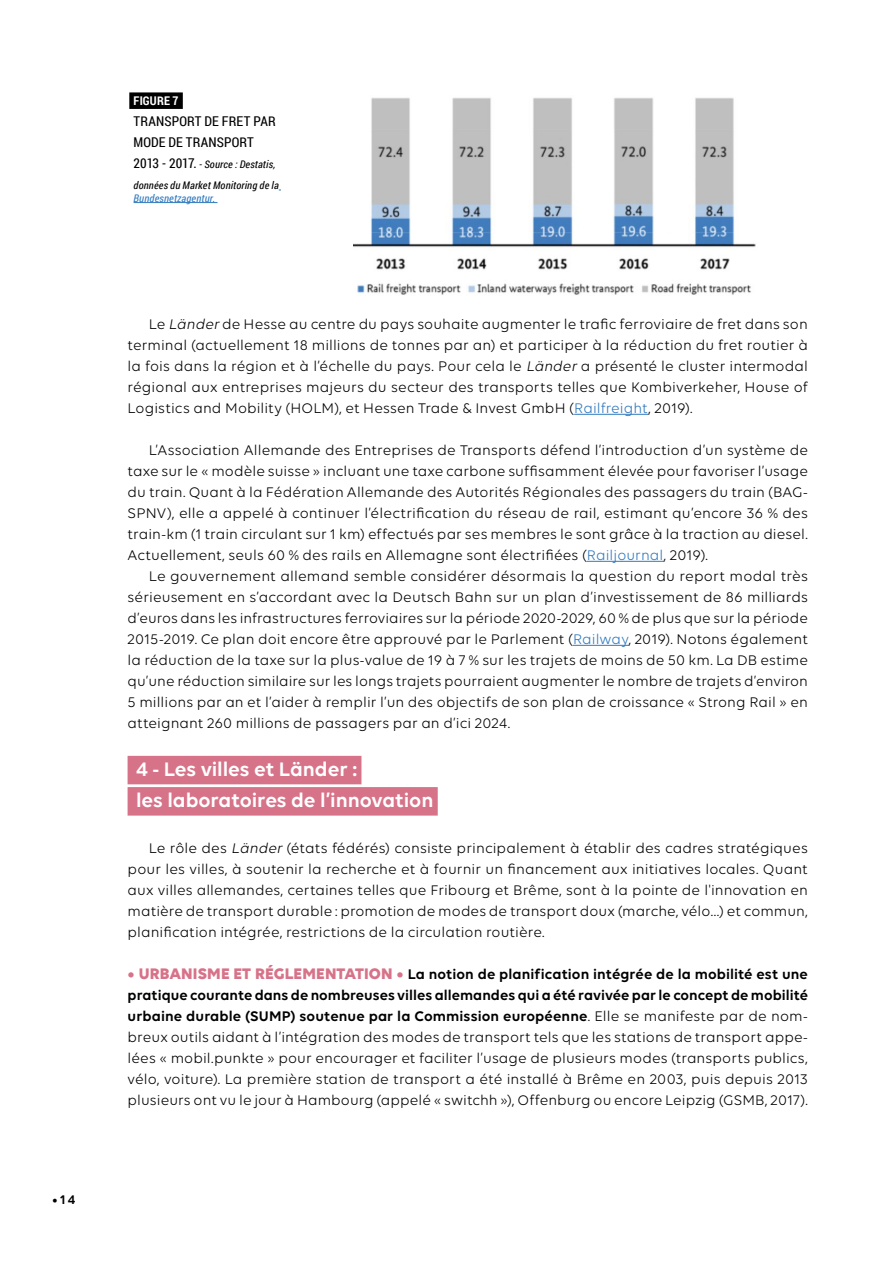
<style>
.page{position:relative;width:893px;height:1263px;background:#fff}
.page>*{position:absolute;margin:0;border:0;box-sizing:border-box;transform-origin:0 0}
.t1{font:600 21px/31.2px "Volte";letter-spacing:-.005em;color:#fff}
.t2{font:15px/21px "Volte";letter-spacing:.005em;color:#000;text-align:justify}
.t3{font:13.5px/21px "Roboto Condensed";letter-spacing:.005em;color:#000}
.t4{font:600 13.5px "Volte";color:#000}
.t5{font:700 12px "Roboto Condensed";letter-spacing:.015em;color:#fff}
.t6{font:italic 10.5px/21px "Roboto Condensed";letter-spacing:.02em;color:#000}
.t7{font:italic 10.5px "Roboto Condensed";letter-spacing:.02em;color:#307abf}
.s1{font-style:normal;font-size:13.5px}
.s2{font-style:italic}
.s3{color:#307abf}
.s4{font-weight:700;font-size:16.5px;color:#d77389}
.s5{font-weight:600}
</style>
<div class="page">
<hr style="left:574px;top:414px;width:74px;height:1px;background:#307abf">
<hr style="left:587px;top:561px;width:77px;height:1px;background:#307abf">
<hr style="left:573px;top:645px;width:56px;height:1px;background:#307abf">
<div style="left:129px;top:92px;width:54px;height:17px;background:#000"></div>
<hr style="left:134px;top:202px;width:83px;height:1px;background:#307abf">
<img style="left:353px;top:97px;width:403px;height:198px">
<div style="left:128px;top:756px;width:233px;height:28px;background:#d77389"></div>
<div style="left:128px;top:787px;width:310px;height:29px;background:#d77389"></div>
<p class="t4" style="left:52px;top:1192px;width:25px">•14</p>
<p class="t5" style="left:134px;top:92px;width:46px">FIGURE 7</p>
<p class="t3" style="left:134px;top:110px;width:144px">TRANSPORT DE FRET PAR<br>MODE DE TRANSPORT</p>
<p class="t6" style="left:134px;top:154px;width:147px"><span class="s1">2013 - 2017.</span> - Source : Destatis, données du Market Monitoring de la</p>
<p class="t7" style="left:134px;top:191px;width:83px">Bundesnetzagentur.</p>
<p class="t2" style="left:128px;top:313px;width:682px;text-indent:21px">Le <span class="s2">Länder</span> de Hesse au centre du pays souhaite augmenter le trafic ferroviaire de fret dans son terminal (actuellement 18 millions de tonnes par an) et participer à la réduction du fret routier à la fois dans la région et à l’échelle du pays. Pour cela le <span class="s2">Länder</span> a présenté le cluster intermodal régional aux entreprises majeurs du secteur des transports telles que Kombiverkeher, House of Logistics and Mobility (HOLM), et Hessen Trade &amp; Invest GmbH (<span class="s3">Railfreight</span>, 2019).</p>
<p class="t2" style="left:128px;top:439px;width:682px;text-indent:21px">L’Association Allemande des Entreprises de Transports défend l’introduction d’un système de taxe sur le « modèle suisse » incluant une taxe carbone suffisamment élevée pour favoriser l’usage du train. Quant à la Fédération Allemande des Autorités Régionales des passagers du train (BAG-SPNV), elle a appelé à continuer l’électrification du réseau de rail, estimant qu’encore 36 % des train-km (1 train circulant sur 1 km) effectués par ses membres le sont grâce à la traction au diesel.<br>Actuellement, seuls 60 % des rails en Allemagne sont électrifiées (<span class="s3">Railjournal</span>, 2019).</p>
<p class="t2" style="left:128px;top:565px;width:682px;text-indent:21px">Le gouvernement allemand semble considérer désormais la question du report modal très sérieusement en s’accordant avec la Deutsch Bahn sur un plan d’investissement de 86 milliards d’euros dans les infrastructures ferroviaires sur la période 2020-2029, 60 % de plus que sur la période 2015-2019. Ce plan doit encore être approuvé par le Parlement (<span class="s3">Railway</span>, 2019). Notons également la réduction de la taxe sur la plus-value de 19 à 7 % sur les trajets de moins de 50 km. La DB estime qu’une réduction similaire sur les longs trajets pourraient augmenter le nombre de trajets d’environ 5 millions par an et l’aider à remplir l’un des objectifs de son plan de croissance « Strong Rail » en atteignant 260 millions de passagers par an d’ici 2024.</p>
<h1 class="t1" style="left:136px;top:753px;width:299px">4 - Les villes et Länder :<br>les laboratoires de l’innovation</h1>
<p class="t2" style="left:128px;top:838px;width:682px;text-indent:21px">Le rôle des <span class="s2">Länder</span> (états fédérés) consiste principalement à établir des cadres stratégiques pour les villes, à soutenir la recherche et à fournir un financement aux initiatives locales. Quant aux villes allemandes, certaines telles que Fribourg et Brême, sont à la pointe de l'innovation en matière de transport durable : promotion de modes de transport doux (marche, vélo…) et commun, planification intégrée, restrictions de la circulation routière.</p>
<p class="t2" style="left:128px;top:964px;width:682px"><span class="s4">• URBANISME ET RÉGLEMENTATION •</span> <span class="s5">La notion de planification intégrée de la mobilité est une pratique courante dans de nombreuses villes allemandes qui a été ravivée par le concept de mobilité urbaine durable (SUMP) soutenue par la Commission européenne</span>. Elle se manifeste par de nom&shy;breux outils aidant à l’intégration des modes de transport tels que les stations de transport appe&shy;lées « mobil.punkte » pour encourager et faciliter l’usage de plusieurs modes (transports publics, vélo, voiture). La première station de transport a été installé à Brême en 2003, puis depuis 2013 plusieurs ont vu le jour à Hambourg (appelé « switchh »), Offenburg ou encore Leipzig (GSMB, 2017).</p>
</div>
